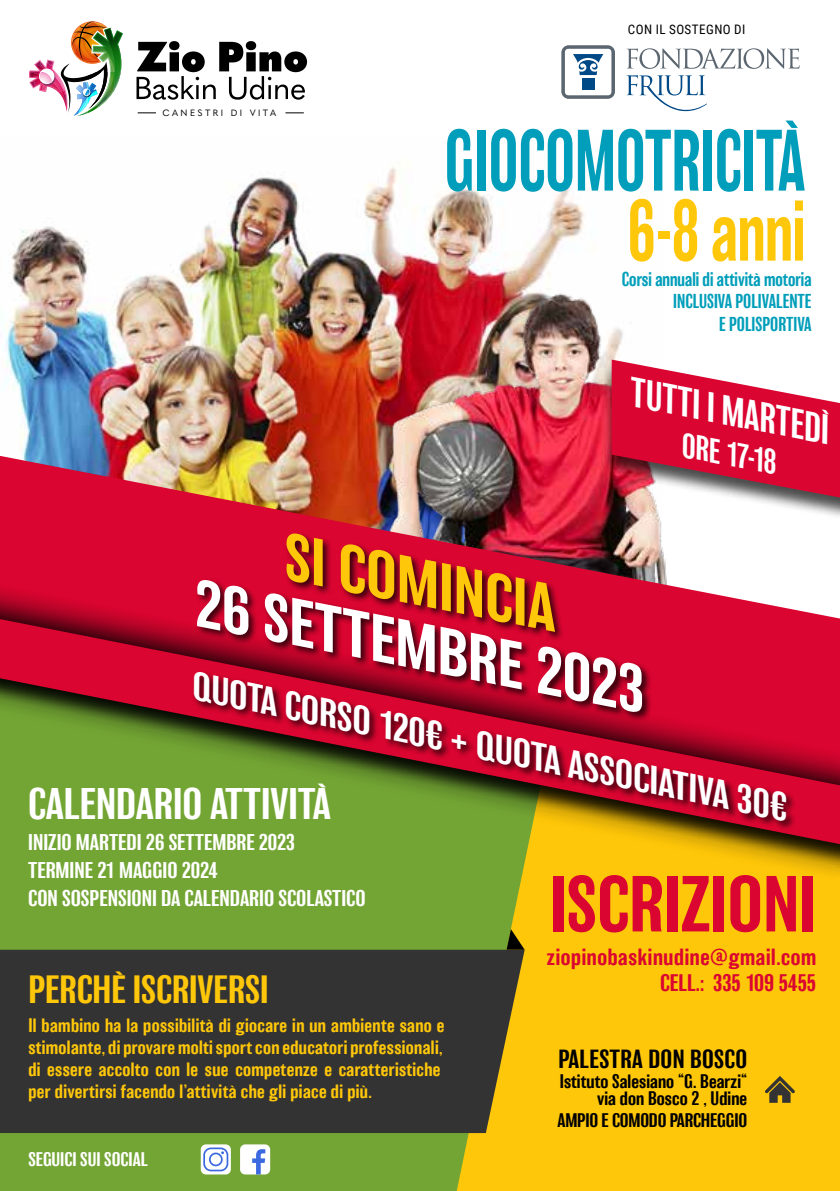
<style>
.page{position:relative;width:840px;height:1191px;background:#fff}
.page>*{position:absolute;margin:0;border:0;box-sizing:border-box;transform-origin:0 0}
.t1{font:500 80px "Balboa W01";color:#009eba;scale:.76 1}
.t2{font:500 80px "Balboa W01";color:#ffc709;scale:.76 1}
.t3{font:500 73px "Balboa W01";color:#da0530}
.t4{font:italic 500 60.6px "Balboa W01";color:#fff;scale:1.06 1}
.t5{font:italic 500 60.6px "Balboa W01";color:#ffc709;scale:1.06 1}
.t6{font:500 40.4px "Balboa W01";color:#fff}
.t7{font:italic 500 38px "Balboa W01";color:#fff;scale:.91 1}
.t8{font:italic 500 36px "Balboa W01";color:#fff;scale:1.06 1}
.t9{font:500 36px "Balboa W01";color:#ffc709}
.t10{font:italic 500 31.6px "Balboa W01";color:#fff;scale:.91 1}
.t11{font:500 24px "Balboa W01";letter-spacing:.015em;color:#000}
.t12{font:500 21.8px/26.2px "Balboa W01";letter-spacing:.03em;color:#da0530;text-align:right}
.t13{font:500 20.8px/28px "Balboa W01";color:#fff}
.t14{font:500 18.4px/22.8px "Balboa W01";color:#009eba;text-align:right;scale:.9 1}
.t15{font:500 18px/22px "Balboa W01";letter-spacing:.02em;color:#ffc709}
.t16{font:500 18px/16.6px "Balboa W01";letter-spacing:.005em;color:#000;text-align:right}
.t17{font:500 18px "Balboa W01";color:#fff}
.t18{font:13px "Roboto Condensed";letter-spacing:.035em;color:#000}
.t19{font:9px "Quasimoda";letter-spacing:.27em;color:#000}
</style>
<div class="page">
<img style="left:9px;top:167px;width:576px;height:151px">
<img style="left:339px;top:285px;width:257px;height:33px">
<img style="left:6px;top:318px;width:617px;height:134px">
<div style="left:0;top:892px;width:456px;height:299px;background:#73a534"></div>
<div style="left:456px;top:892px;width:383px;height:299px;background:#ffc709"></div>
<div style="left:0;top:949px;width:524px;height:184px;background:#333334"></div>
<svg style="left:506px;top:929px;width:18px;height:20px"></svg>
<svg style="left:764px;top:1075px;width:30px;height:27px"></svg>
<div style="left:240px;top:1144px;width:30px;height:30px;background:#fff;border-radius:5px"></div>
<svg style="left:252px;top:1149px;width:13px;height:25px"></svg>
<div style="left:201px;top:1144px;width:30px;height:30px;background:linear-gradient(to right,#fff,#fefffe);border-radius:5px"></div>
<svg style="left:203px;top:1147px;width:25px;height:24px"></svg>
<img style="left:0;top:452px;width:662px;height:89px">
<svg style="left:0;top:541px;width:839px;height:351px;background:#bd8447"></svg>
<svg style="left:0;top:619px;width:839px;height:225px;background:#9d522c"></svg>
<div style="left:284px;top:532px;width:280px;height:109px;background:#000;opacity:.75"></div>
<div style="left:195px;top:578px;width:457px;height:143px;background:#000;opacity:.75"></div>
<div style="left:192px;top:671px;width:603px;height:159px;background:#000;opacity:.75"></div>
<div style="left:600px;top:361px;width:239px;height:161px;background:#000;opacity:.7"></div>
<svg style="left:611px;top:358px;width:228px;height:142px"></svg>
<svg style="left:561px;top:45px;width:53px;height:54px"></svg>
<div style="left:581px;top:78px;width:13px;height:12px;background:#004987"></div>
<svg style="left:626px;top:48px;width:173px;height:21px"></svg>
<svg style="left:626px;top:75px;width:80px;height:37px"></svg>
<svg style="left:29px;top:21px;width:278px;height:95px"></svg>
<p class="t19" style="left:162px;top:106px;width:115px">CANESTRI DI VITA</p>
<p class="t18" style="left:627px;top:21px;width:119px">CON IL SOSTEGNO DI</p>
<h1 class="t1" style="left:444px;top:117px;width:475px">GIOCOMOTRICITÀ</h1>
<h1 class="t2" style="left:627px;top:187px;width:234px">6-8 anni</h1>
<p class="t14" style="left:621px;top:267px;width:212px">Corsi annuali di attività motoria<br>INCLUSIVA POLIVALENTE<br>E POLISPORTIVA</p>
<h3 class="t7" style="left:637px;top:371px;width:223px;rotate:11deg">TUTTI I MARTEDÌ</h3>
<h3 class="t10" style="left:687px;top:428px;width:107px;rotate:11deg">ORE 17-18</h3>
<h3 class="t5" style="left:295px;top:524px;width:261px;rotate:11deg">SI COMINCIA</h3>
<h3 class="t4" style="left:205px;top:571px;width:434px;rotate:11deg">26 SETTEMBRE 2023</h3>
<h3 class="t8" style="left:199px;top:665px;width:573px;rotate:12deg">QUOTA CORSO 120€ + QUOTA ASSOCIATIVA 30€</h3>
<h3 class="t6" style="left:28px;top:782px;width:304px">CALENDARIO ATTIVITÀ</h3>
<p class="t13" style="left:28px;top:828px;width:339px">INIZIO MARTEDI 26 SETTEMBRE 2023<br>TERMINE 21 MAGGIO 2024<br>CON SOSPENSIONI DA CALENDARIO SCOLASTICO</p>
<h3 class="t9" style="left:28px;top:970px;width:241px">PERCHÈ ISCRIVERSI</h3>
<p class="t15" style="left:28px;top:1014px;width:417px">Il bambino ha la possibilità di giocare in un ambiente sano e stimolante, di provare molti sport con educatori professionali, di essere accolto con le sue competenze e caratteristiche per divertirsi facendo l’attività che gli piace di più.</p>
<p class="t17" style="left:28px;top:1149px;width:121px">SEGUICI SUI SOCIAL</p>
<h2 class="t3" style="left:549px;top:864px;width:268px">ISCRIZIONI</h2>
<p class="t12" style="left:546px;top:944px;width:271px">ziopinobaskinudine@gmail.com<br>CELL.: 335 109 5455</p>
<h3 class="t11" style="left:558px;top:1046px;width:190px">PALESTRA DON BOSCO</h3>
<p class="t16" style="left:559px;top:1073px;width:189px">Istituto Salesiano “G. Bearzi“ via don Bosco 2 , Udine</p>
<p class="t16" style="left:557px;top:1111px;width:191px">AMPIO E COMODO PARCHEGGIO</p>
</div>
